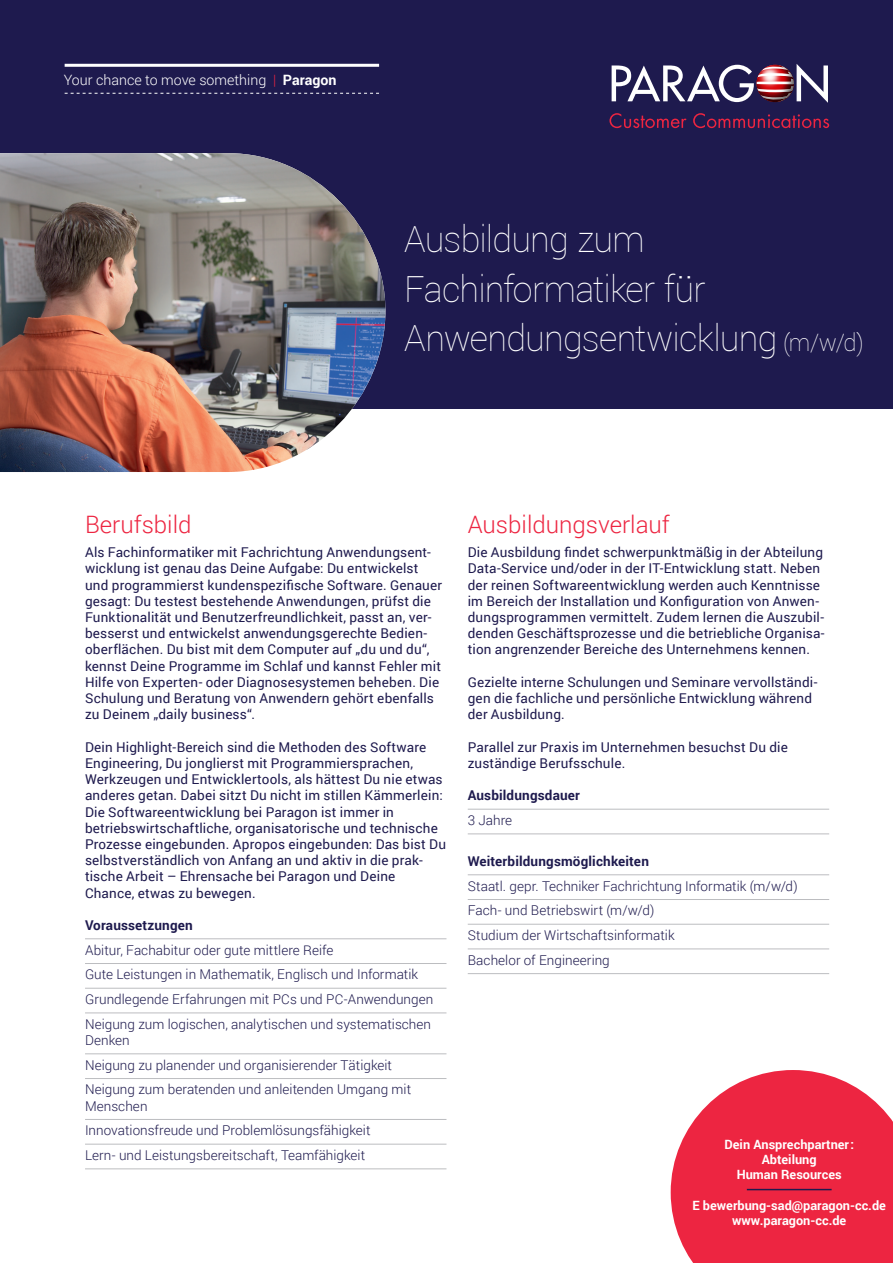
<style>
.page{position:relative;width:893px;height:1263px;background:#fff}
.page>*{position:absolute;margin:0;border:0;box-sizing:border-box;transform-origin:0 0}
.t1{font:100 36px/49.5px "Roboto";letter-spacing:-.025em;color:#fff}
.t2{font:300 24px "Roboto";color:#ed2541}
.t3{font:300 14.25px "Roboto";color:#fff}
.t4{font:13.5px/16.2px "Roboto";letter-spacing:.015em;color:#1e1a4e}
.t5{font:300 13.5px/24.8px "Roboto";letter-spacing:.005em;color:#1e1a4e}
.t6{font:700 13.5px "Roboto";letter-spacing:.01em;color:#1e1a4e}
.t7{font:700 12.75px/15.3px "Roboto";color:#fff;text-align:center}
.s1{color:#ed2541}
.s2{font-weight:700}
.s3{font-size:24px}
</style>
<div class="page">
<div style="left:0;top:0;width:893px;height:408px;background:#1e1a4e"></div>
<svg style="left:612px;top:64px;width:216px;height:39px"></svg>
<img style="left:757px;top:65px;width:27px;height:24px">
<svg style="left:609px;top:113px;width:77px;height:15px"></svg>
<svg style="left:693px;top:113px;width:136px;height:15px"></svg>
<hr style="left:65px;top:64px;width:314px;height:3px;background:#fff">
<svg style="left:65px;top:93px;width:314px;height:1px"></svg>
<img style="left:0;top:153px;width:385px;height:319px">
<hr style="left:85px;top:938px;width:361px;height:1px;background:#bcbdc0">
<hr style="left:85px;top:963px;width:361px;height:1px;background:#bcbdc0">
<hr style="left:85px;top:988px;width:361px;height:1px;background:#bcbdc0">
<hr style="left:85px;top:1012px;width:361px;height:1px;background:#bcbdc0">
<hr style="left:85px;top:1053px;width:361px;height:1px;background:#bcbdc0">
<hr style="left:85px;top:1078px;width:361px;height:1px;background:#bcbdc0">
<hr style="left:85px;top:1119px;width:361px;height:1px;background:#bcbdc0">
<hr style="left:85px;top:1144px;width:361px;height:1px;background:#bcbdc0">
<hr style="left:85px;top:1168px;width:361px;height:1px;background:#bcbdc0">
<hr style="left:468px;top:809px;width:361px;height:1px;background:#bcbdc0">
<hr style="left:468px;top:833px;width:361px;height:1px;background:#bcbdc0">
<hr style="left:468px;top:874px;width:361px;height:1px;background:#bcbdc0">
<hr style="left:468px;top:899px;width:361px;height:1px;background:#bcbdc0">
<hr style="left:468px;top:924px;width:361px;height:1px;background:#bcbdc0">
<hr style="left:468px;top:948px;width:361px;height:1px;background:#bcbdc0">
<hr style="left:468px;top:973px;width:361px;height:1px;background:#bcbdc0">
<svg style="left:671px;top:1070px;width:222px;height:193px;background:#ef3f58"></svg>
<hr style="left:747px;top:1189px;width:85px;height:1px;background:#1e1a4e">
<p class="t3" style="left:64px;top:70px;width:274px">Your chance to move something <span class="s1">|</span> <span class="s2">Paragon</span></p>
<h1 class="t1" style="left:404px;top:213px;width:461px">Ausbildung zum<br>Fachinformatiker für<br>Anwendungsentwicklung <span class="s3">(m/w/d)</span></h1>
<h2 class="t2" style="left:85px;top:507px;width:108px">Berufsbild</h2>
<p class="t4" style="left:85px;top:544px;width:359px">Als Fachinformatiker mit Fachrichtung Anwendungsent&shy;wicklung ist genau das Deine Aufgabe: Du entwickelst und programmierst kundenspezifische Software. Genauer gesagt: Du testest bestehende Anwendungen, prüfst die Funktionalität und Benutzerfreundlichkeit, passt an, ver&shy;besserst und entwickelst anwendungsgerechte Bedien&shy;oberflächen. Du bist mit dem Computer auf „du und du“, kennst Deine Programme im Schlaf und kannst Fehler mit Hilfe von Experten- oder Diagnosesystemen beheben. Die Schulung und Beratung von Anwendern gehört ebenfalls zu Deinem „daily business“.</p>
<p class="t4" style="left:85px;top:738px;width:363px">Dein Highlight-Bereich sind die Methoden des Software Engineering, Du jonglierst mit Programmiersprachen, Werkzeugen und Entwicklertools, als hättest Du nie etwas anderes getan. Dabei sitzt Du nicht im stillen Kämmerlein:<br>Die Softwareentwicklung bei Paragon ist immer in betriebswirtschaftliche, organisatorische und technische Prozesse eingebunden. Apropos eingebunden: Das bist Du selbstverständlich von Anfang an und aktiv in die prak&shy;tische Arbeit – Ehrensache bei Paragon und Deine Chance, etwas zu bewegen.</p>
<p class="t6" style="left:85px;top:915px;width:109px">Voraussetzungen</p>
<p class="t5" style="left:85px;top:937px;width:350px">Abitur, Fachabitur oder gute mittlere Reife<br>Gute Leistungen in Mathematik, Englisch und Informatik Grundlegende Erfahrungen mit PCs und PC-Anwendungen Neigung zum logischen, analytischen und systematischen</p>
<p class="t5" style="left:85px;top:1027px;width:328px">Denken<br>Neigung zu planender und organisierender Tätigkeit<br>Neigung zum beratenden und anleitenden Umgang mit</p>
<p class="t5" style="left:85px;top:1093px;width:287px">Menschen<br>Innovationsfreude und Problemlösungsfähigkeit<br>Lern- und Leistungsbereitschaft, Teamfähigkeit</p>
<h2 class="t2" style="left:468px;top:507px;width:204px">Ausbildungsverlauf</h2>
<p class="t4" style="left:468px;top:544px;width:358px">Die Ausbildung findet schwerpunktmäßig in der Abteilung Data-Service und/oder in der IT-Entwicklung statt. Neben der reinen Softwareentwicklung werden auch Kenntnisse im Bereich der Installation und Konfiguration von Anwen&shy;dungsprogrammen vermittelt. Zudem lernen die Auszubil&shy;denden Geschäftsprozesse und die betriebliche Organisa&shy;tion angrenzender Bereiche des Unternehmens kennen.</p>
<p class="t4" style="left:468px;top:673px;width:351px">Gezielte interne Schulungen und Seminare vervollständi&shy;gen die fachliche und persönliche Entwicklung während der Ausbildung.</p>
<p class="t4" style="left:468px;top:738px;width:322px">Parallel zur Praxis im Unternehmen besuchst Du die zuständige Berufsschule.</p>
<p class="t6" style="left:468px;top:786px;width:114px">Ausbildungsdauer</p>
<p class="t5" style="left:468px;top:807px;width:46px">3 Jahre</p>
<p class="t6" style="left:468px;top:851px;width:183px">Weiterbildungsmöglichkeiten</p>
<p class="t5" style="left:468px;top:873px;width:331px">Staatl. gepr. Techniker Fachrichtung Informatik (m/w/d)<br>Fach- und Betriebswirt (m/w/d)<br>Studium der Wirtschaftsinformatik<br>Bachelor of Engineering</p>
<p class="t7" style="left:724px;top:1136px;width:131px">Dein Ansprechpartner :<br>Abteilung<br>Human Resources</p>
<p class="t7" style="left:692px;top:1197px;width:195px">E bewerbung-sad@paragon-cc.de www.paragon-cc.de</p>
</div>
